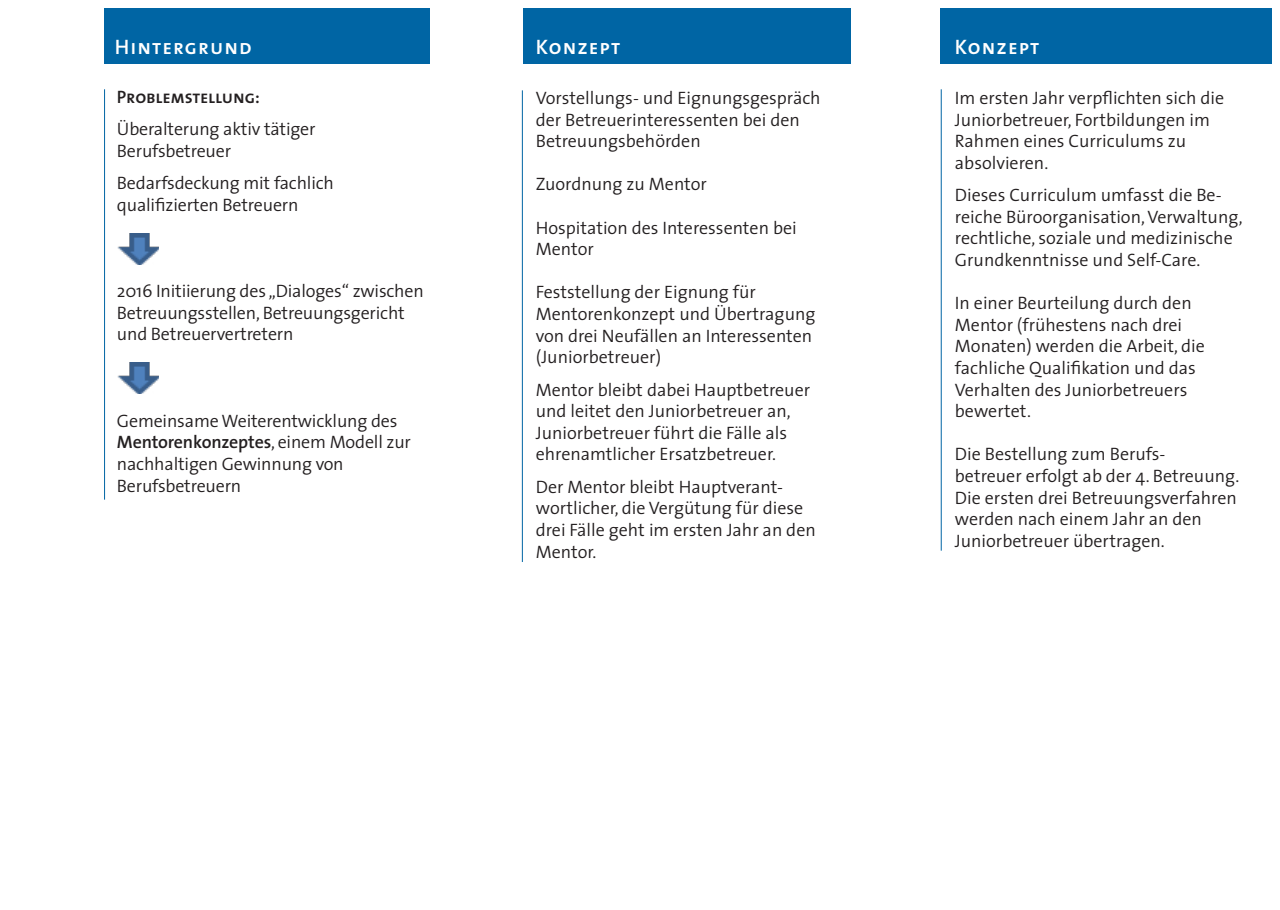
<style>
.page{position:relative;width:1280px;height:910px;background:#fff}
.page>*{position:absolute;margin:0;border:0;box-sizing:border-box;transform-origin:0 0}
.t1{font:21px "The Sans Semi Bold Caps";letter-spacing:.05em;color:#fff}
.Subheads{font:300 18px/21.6px "The Sans";color:#231f20}
.Subheads-2{font:18px "The Sans Semi Bold Caps";letter-spacing:-.01em;color:#231f20}
.s1{font-weight:600}
</style>
<div class="page">
<div style="left:940px;top:9px;width:331px;height:55px;background:#0065a4"></div>
<div style="left:523px;top:9px;width:327px;height:55px;background:#0065a4"></div>
<div style="left:104px;top:9px;width:325px;height:55px;background:#0065a4"></div>
<hr style="left:104px;top:89px;width:1px;height:411px;background:#0065a4">
<hr style="left:522px;top:90px;width:1px;height:472px;background:#0065a4">
<hr style="left:941px;top:89px;width:1px;height:462px;background:#0065a4">
<img style="left:118px;top:362px;width:41px;height:31px">
<img style="left:118px;top:233px;width:41px;height:31px">
<p class="t1" style="left:115px;top:34px;width:138px">Hintergrund</p>
<p class="t1" style="left:536px;top:34px;width:86px">Konzept</p>
<p class="t1" style="left:955px;top:34px;width:86px">Konzept</p>
<p class="Subheads-2" style="left:117px;top:85px;width:144px">Problemstellung:</p>
<p class="Subheads" style="left:117px;top:119px;width:200px">Überalterung aktiv tätiger</p>
<p class="Subheads" style="left:117px;top:140px;width:116px">Berufsbetreuer</p>
<p class="Subheads" style="left:117px;top:173px;width:218px">Bedarfsdeckung mit fachlich</p>
<p class="Subheads" style="left:117px;top:194px;width:183px">qualifizierten Betreuern</p>
<p class="Subheads" style="left:955px;top:87px;width:271px">Im ersten Jahr verpflichten sich die<br>Juniorbetreuer, Fortbildungen im<br>Rahmen eines Curriculums zu</p>
<p class="Subheads" style="left:955px;top:152px;width:95px">absolvieren.</p>
<p class="Subheads" style="left:955px;top:184px;width:289px">Dieses Curriculum umfasst die Be&shy;reiche Büroorganisation, Verwaltung, rechtliche, soziale und medizinische Grundkenntnisse und Self-Care.</p>
<p class="Subheads" style="left:955px;top:292px;width:238px">In einer Beurteilung durch den</p>
<p class="Subheads" style="left:955px;top:314px;width:229px">Mentor (frühestens nach drei</p>
<p class="Subheads" style="left:955px;top:336px;width:251px">Monaten) werden die Arbeit, die</p>
<p class="Subheads" style="left:955px;top:357px;width:242px">fachliche Qualifikation und das</p>
<p class="Subheads" style="left:955px;top:379px;width:234px">Verhalten des Juniorbetreuers</p>
<p class="Subheads" style="left:955px;top:400px;width:77px">bewertet.</p>
<p class="Subheads" style="left:955px;top:444px;width:212px">Die Bestellung zum Berufs-</p>
<p class="Subheads" style="left:955px;top:465px;width:286px">betreuer erfolgt ab der 4. Betreuung.<br>Die ersten drei Betreuungsverfahren werden nach einem Jahr an den</p>
<p class="Subheads" style="left:955px;top:530px;width:211px">Juniorbetreuer übertragen.</p>
<p class="Subheads" style="left:536px;top:87px;width:286px">Vorstellungs- und Eignungsgespräch der Betreuerinteressenten bei den<br>Betreuungsbehörden</p>
<p class="Subheads" style="left:536px;top:174px;width:173px">Zuordnung zu Mentor</p>
<p class="Subheads" style="left:536px;top:217px;width:262px">Hospitation des Interessenten bei<br>Mentor</p>
<p class="Subheads" style="left:536px;top:282px;width:222px">Feststellung der Eignung für</p>
<p class="Subheads" style="left:536px;top:303px;width:281px">Mentorenkonzept und Übertragung von drei Neufällen an Interessenten (Juniorbetreuer)</p>
<p class="Subheads" style="left:536px;top:379px;width:276px">Mentor bleibt dabei Hauptbetreuer und leitet den Juniorbetreuer an,<br>Juniorbetreuer führt die Fälle als</p>
<p class="Subheads" style="left:536px;top:444px;width:242px">ehrenamtlicher Ersatzbetreuer.</p>
<p class="Subheads" style="left:536px;top:476px;width:281px">Der Mentor bleibt Hauptverant&shy;wortlicher, die Vergütung für diese drei Fälle geht im ersten Jahr an den<br>Mentor.</p>
<p class="Subheads" style="left:117px;top:281px;width:308px">2016 Initiierung des „Dialoges“ zwischen<br>Betreuungsstellen, Betreuungsgericht und Betreuervertretern</p>
<p class="Subheads" style="left:117px;top:410px;width:296px">Gemeinsame Weiterentwicklung des<br><span class="s1">Mentorenkonzeptes</span>, einem Modell zur nachhaltigen Gewinnung von</p>
<p class="Subheads" style="left:117px;top:475px;width:126px">Berufsbetreuern</p>
</div>
